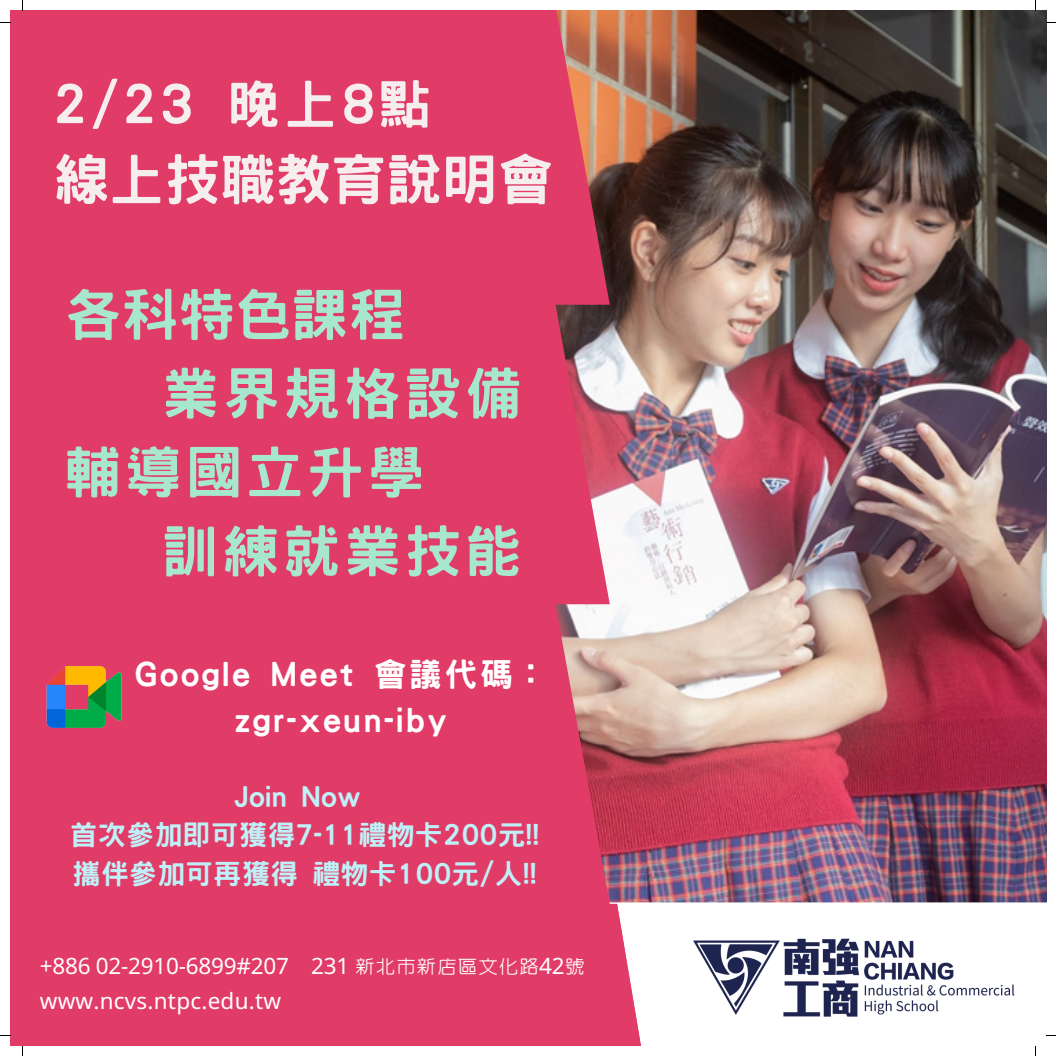
<style>
.page{position:relative;width:1056px;height:1056px;background:#fff}
.page>*{position:absolute;margin:0;border:0;box-sizing:border-box;transform-origin:0 0}
.t1{font:800 56.62px "Han Wang Hei";letter-spacing:.07em;color:#a7e7ce}
.t2{font:800 55.5px "Han Wang Hei";color:#f5edee}
.t3{font:800 52.88px "Han Wang Hei";letter-spacing:.07em;color:#f5edee}
.t4{font:800 32.88px/46px "Han Wang Hei";letter-spacing:.07em;color:#fff;text-align:center}
.t5{font:800 27.88px/38.5px "Han Wang Hei";letter-spacing:.01em;color:#c0f0f7;text-align:center}
.t6{font:22.5px/35.6px "Noto Sans";letter-spacing:-.01em;color:#fff}
.s1{font-family:"cw Te X Yen"}
</style>
<div class="page">
<div style="left:10px;top:10px;width:1035px;height:1035px;background:#e13c67"></div>
<svg style="left:609px;top:903px;width:436px;height:142px;background:#fcedf1"></svg>
<img style="left:555px;top:10px;width:490px;height:893px">
<img style="left:689px;top:933px;width:328px;height:83px">
<img style="left:46px;top:666px;width:76px;height:62px">
<h3 class="t3" style="left:53px;top:77px;width:379px">2/23 晚上8點</h3>
<h2 class="t2" style="left:53px;top:151px;width:501px">線上技職教育說明會</h2>
<h1 class="t1" style="left:64px;top:286px;width:341px">各科特色課程</h1>
<h1 class="t1" style="left:161px;top:365px;width:361px">業界規格設備</h1>
<h1 class="t1" style="left:64px;top:443px;width:361px">輔導國立升學</h1>
<h1 class="t1" style="left:161px;top:522px;width:361px">訓練就業技能</h1>
<h3 class="t4" style="left:134px;top:651px;width:414px">Google Meet 會議代碼：zgr-xeun-iby</h3>
<p class="t5" style="left:70px;top:776px;width:471px">Join Now<br>首次參加即可獲得7-11禮物卡200元!!攜伴參加可再獲得禮物卡100元/人!!</p>
<p class="t6" style="left:40px;top:946px;width:546px">+886 02-2910-6899#207 231 <span class="s1">新北市新店區文化路</span>42<span class="s1">號</span>www.ncvs.ntpc.edu.tw</p>
</div>
